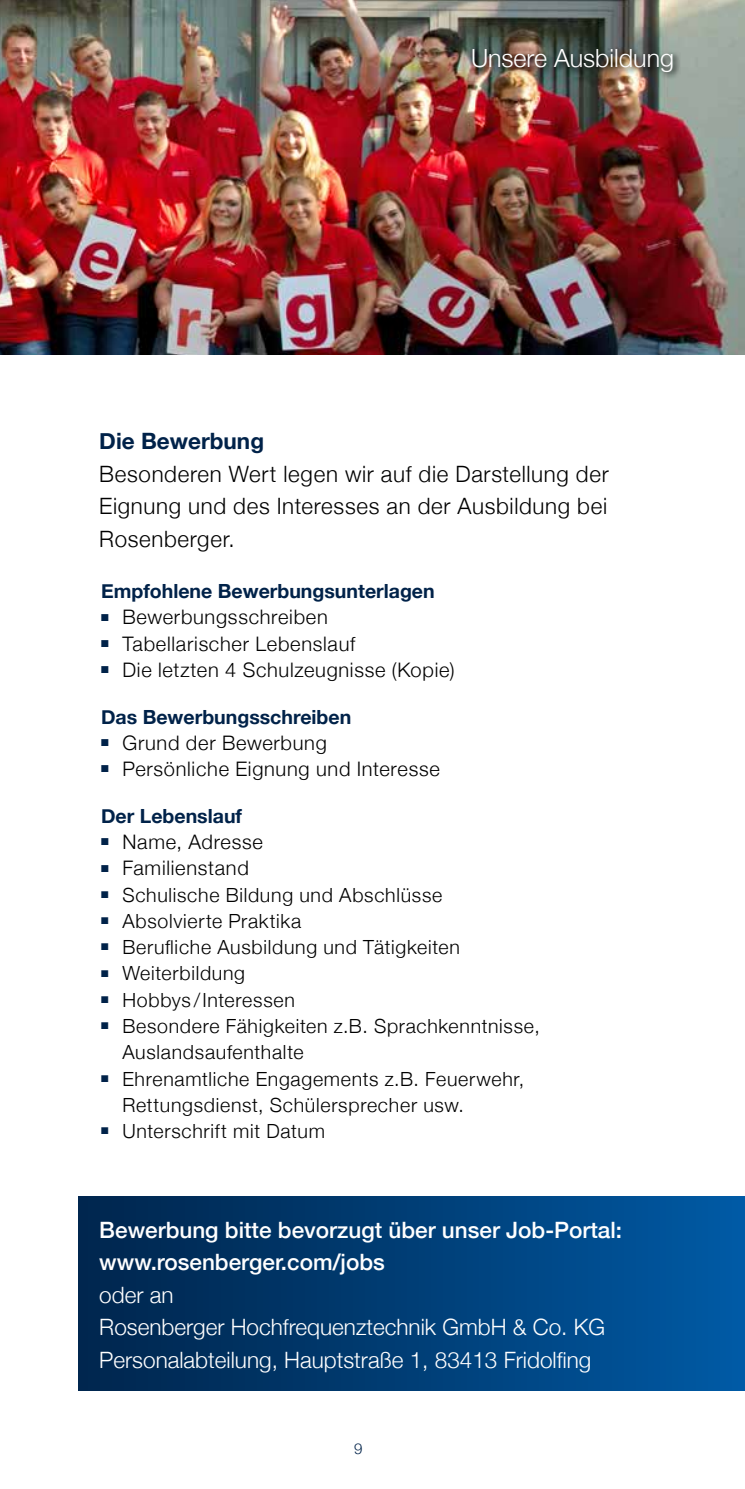
<style>
.page{position:relative;width:745px;height:1489px;background:#fff}
.page>*{position:absolute;margin:0;border:0;box-sizing:border-box;transform-origin:0 0}
.t1{font:300 25px "Helvetica Neue";color:#fff}
.t2{font:300 22.5px/32.5px "Helvetica Neue";letter-spacing:.03em;color:#000;text-align:justify}
.t3{font:300 22.5px/32.5px "Helvetica Neue";color:#fff}
.t4{font:500 22.5px/32.5px "Helvetica Neue";color:#fff}
.t5{font:700 22.5px "Helvetica Neue";color:#002249}
.t6{font:300 20px "Helvetica Neue";letter-spacing:.035em;color:#000}
.t7{font:300 19.5px/26.2px "Helvetica Neue";letter-spacing:.035em;color:#000}
.t8{font:700 19.5px "Helvetica Neue";color:#002249}
.t9{font:300 15px "Helvetica Neue";color:#002249}
</style>
<div class="page">
<img style="left:0;top:0;width:744px;height:354px">
<img style="left:468px;top:46px;width:212px;height:34px">
<div style="left:78px;top:1196px;width:666px;height:194px;background:linear-gradient(to right,#00244b,#0059a3)"></div>
<p class="t1" style="left:470px;top:38px;width:204px">Unsere Ausbildung</p>
<p class="t5" style="left:99px;top:423px;width:166px">Die Bewerbung</p>
<p class="t2" style="left:99px;top:455px;width:510px">Besonderen Wert legen wir auf die Darstellung der Eignung und des Interesses an der Ausbildung bei Rosenberger.</p>
<p class="t8" style="left:101px;top:576px;width:335px">Empfohlene Bewerbungsunterlagen</p>
<p class="t6" style="left:101px;top:601px;width:228px"><sup>■</sup> Bewerbungsschreiben</p>
<p class="t6" style="left:101px;top:627px;width:255px"><sup>■</sup> Tabellarischer Lebenslauf</p>
<p class="t6" style="left:101px;top:653px;width:355px"><sup>■</sup> Die letzten 4 Schulzeugnisse (Kopie)</p>
<p class="t8" style="left:101px;top:701px;width:251px">Das Bewerbungsschreiben</p>
<p class="t6" style="left:101px;top:726px;width:227px"><sup>■</sup> Grund der Bewerbung</p>
<p class="t6" style="left:101px;top:753px;width:340px"><sup>■</sup> Persönliche Eignung und Interesse</p>
<p class="t8" style="left:101px;top:800px;width:142px">Der Lebenslauf</p>
<p class="t6" style="left:101px;top:825px;width:163px"><sup>■</sup> Name, Adresse</p>
<p class="t6" style="left:101px;top:852px;width:149px"><sup>■</sup> Familienstand</p>
<p class="t7" style="left:101px;top:880px;width:342px"><sup>■</sup> Schulische Bildung und Abschlüsse</p>
<p class="t7" style="left:101px;top:906px;width:201px"><sup>■</sup> Absolvierte Praktika</p>
<p class="t7" style="left:101px;top:932px;width:360px"><sup>■</sup> Berufliche Ausbildung und Tätigkeiten</p>
<p class="t7" style="left:101px;top:958px;width:145px"><sup>■</sup> Weiterbildung</p>
<p class="t7" style="left:101px;top:985px;width:195px"><sup>■</sup> Hobbys/Interessen</p>
<p class="t7" style="left:122px;top:1011px;width:418px;text-indent:-21px"><sup>■</sup> Besondere Fähigkeiten z.B. Sprachkenntnisse,<br>Auslandsaufenthalte</p>
<p class="t7" style="left:122px;top:1063px;width:403px;text-indent:-21px"><sup>■</sup> Ehrenamtliche Engagements z.B. Feuerwehr,<br>Rettungsdienst, Schülersprecher usw.</p>
<p class="t7" style="left:101px;top:1116px;width:225px"><sup>■</sup> Unterschrift mit Datum</p>
<p class="t4" style="left:99px;top:1211px;width:524px">Bewerbung bitte bevorzugt über unser Job-Portal: www.rosenberger.com/jobs</p>
<p class="t3" style="left:99px;top:1276px;width:507px">oder an<br>Rosenberger Hochfrequenztechnik GmbH &amp; Co. KG<br>Personalabteilung, Hauptstraße 1, 83413 Fridolfing</p>
<p class="t9" style="left:354px;top:1436px;width:10px">9</p>
</div>
